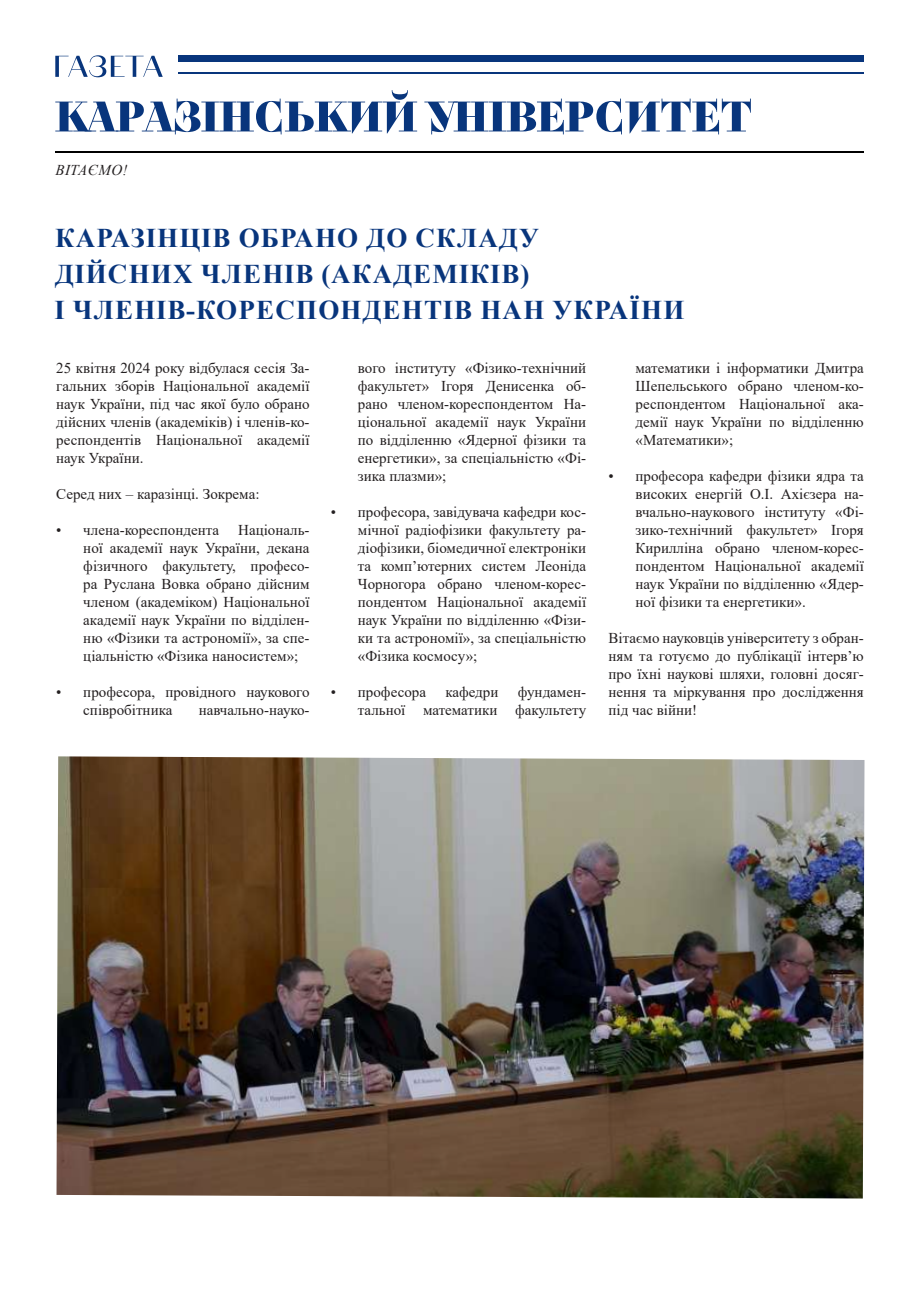
<style>
.page{position:relative;width:919px;height:1289px;background:#fff}
.page>*{position:absolute;margin:0;border:0;box-sizing:border-box;transform-origin:0 0}
.t1{font:700 27px/36px "Times New Roman";letter-spacing:.045em;color:#08357c}
.t2{font:15px/18px "Times New Roman";color:#231f20;text-align:justify}
.t3{font:italic 15px "Times New Roman";letter-spacing:.025em;color:#231f20}
</style>
<div class="page">
<svg style="left:55px;top:90px;width:362px;height:44px"></svg>
<svg style="left:424px;top:99px;width:326px;height:35px"></svg>
<hr style="left:55px;top:152px;width:808px;height:1px;background:#000">
<hr style="left:178px;top:73px;width:685px;height:1px;background:#08357c">
<div style="left:178px;top:55px;width:685px;height:7px;background:#08357c"></div>
<svg style="left:55px;top:55px;width:108px;height:22px"></svg>
<img style="left:56px;top:756px;width:808px;height:442px">
<p class="t3" style="left:56px;top:159px;width:73px">ВІТАЄМО!</p>
<h1 class="t1" style="left:55px;top:219px;width:631px">КАРАЗІНЦІВ ОБРАНО ДО СКЛАДУ<br>ДІЙСНИХ ЧЛЕНІВ (АКАДЕМІКІВ)<br>І ЧЛЕНІВ-КОРЕСПОНДЕНТІВ НАН УКРАЇНИ</h1>
<p class="t2" style="left:56px;top:358px;width:255px">25 квітня 2024 року відбулася сесія За&shy;гальних зборів Національної академії наук України, під час якої було обрано дійсних членів (академіків) і членів-ко&shy;респондентів Національної академії наук України.</p>
<p class="t2" style="left:56px;top:484px;width:205px">Серед них – каразінці. Зокрема:</p>
<p class="t2" style="left:56px;top:520px;width:164px">• члена-кореспондента</p>
<p class="t2" style="left:83px;top:520px;width:228px;text-indent:155px">Національ&shy;ної академії наук України, декана фізичного факультету, професо&shy;ра Руслана Вовка обрано дійсним членом (академіком) Національної академії наук України по відділен&shy;ню «Фізики та астрономії», за спе&shy;ціальністю «Фізика наносистем»;</p>
<p class="t2" style="left:83px;top:682px;width:228px;text-indent:-27px">• професора, провідного наукового співробітника</p>
<p class="t2" style="left:199px;top:700px;width:112px">навчально-науко-</p>
<p class="t2" style="left:358px;top:358px;width:230px">вого інституту «Фізико-технічний факультет» Ігоря Денисенка об&shy;рано членом-кореспондентом На&shy;ціональної академії наук України по відділенню «Ядерної фізики та енергетики», за спеціальністю «Фі&shy;зика плазми»;</p>
<p class="t2" style="left:358px;top:502px;width:230px;text-indent:-27px">• професора, завідувача кафедри кос&shy;мічної радіофізики факультету ра&shy;діофізики, біомедичної електроніки та комп’ютерних систем Леоніда Чорногора обрано членом-корес&shy;пондентом Національної академії наук України по відділенню «Фізи&shy;ки та астрономії», за спеціальністю «Фізика космосу»;</p>
<p class="t2" style="left:331px;top:682px;width:97px">• професора</p>
<p class="t2" style="left:445px;top:682px;width:55px">кафедри</p>
<p class="t2" style="left:358px;top:682px;width:230px;text-align:right">фундамен-<br>тальної математики факультету</p>
<p class="t2" style="left:635px;top:358px;width:230px">математики і інформатики Дмитра Шепельського обрано членом-ко&shy;респондентом Національної ака&shy;демії наук України по відділенню «Математики»;</p>
<p class="t2" style="left:635px;top:466px;width:230px;text-indent:-27px">• професора кафедри фізики ядра та високих енергій О.І. Ахієзера на&shy;вчально-наукового інституту «Фі&shy;зико-технічний факультет» Ігоря Кирилліна обрано членом-корес&shy;пондентом Національної академії наук України по відділенню «Ядер&shy;ної фізики та енергетики».</p>
<p class="t2" style="left:608px;top:628px;width:257px">Вітаємо науковців університету з обран&shy;ням та готуємо до публікації інтерв’ю про їхні наукові шляхи, головні досяг&shy;нення та міркування про дослідження під час війни!</p>
</div>
